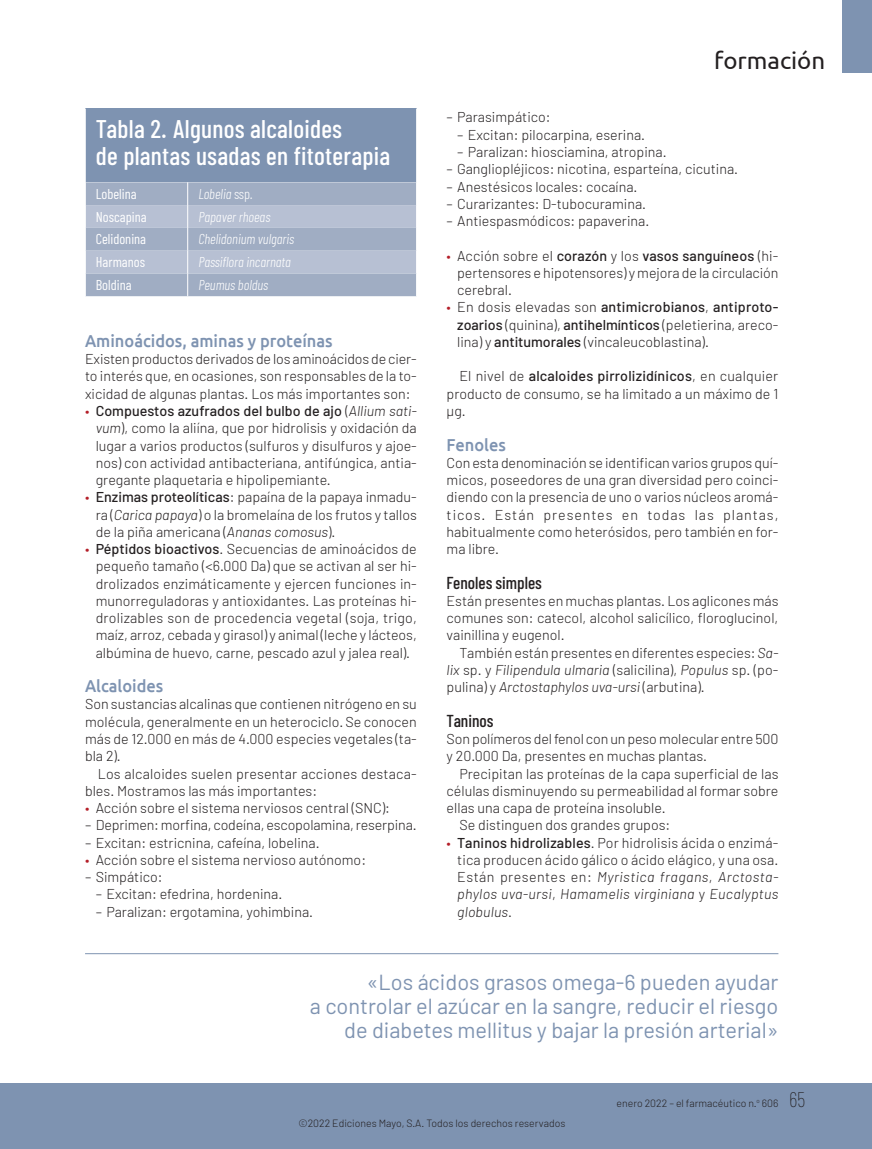
<style>
.page{position:relative;width:872px;height:1149px;background:#fff}
.page>*{position:absolute;margin:0;border:0;box-sizing:border-box;transform-origin:0 0}
.TAULA_titol{font:500 25.5px/27px "Barlow Condensed";letter-spacing:.01em;color:#fff}
.t1{font:24px "Ubuntu";color:#231f20}
.FRASE_DESTACADA_peu{font:21.75px/24px "Barlow";color:#7e93b1;text-align:right}
.LADILLO{font:500 17.25px "Ubuntu";color:#7e93b1;scale:.95 1}
.LADILLO_2{font:500 17.25px "Barlow Condensed";color:#231f20}
.TEXT_GENERAL_sense_e{font:300 14.25px/17.2px "Barlow";color:#231f20;text-align:justify}
.TEXT_GENERAL{font:300 14.25px/17.2px "Barlow";color:#231f20;text-align:justify}
.TAULA_text{font:italic 300 14.25px "Barlow Condensed";color:#fff}
.TAULA_text-2{font:14.25px "Barlow Condensed";color:#fff}
.t2{font:300 10.5px "Barlow";color:#231f20}
.s1{font-style:normal}
.s2{color:#b41e28}
.s3{font-weight:500}
.s4{font-style:italic}
.s5{font-family:"Barlow Condensed";font-weight:100;font-size:21px}
</style>
<div class="page">
<div style="left:842px;top:0;width:30px;height:72px;background:#7e93b1"></div>
<div style="left:0;top:1082px;width:872px;height:66px;background:#7e93b1"></div>
<div style="left:85px;top:108px;width:331px;height:74px;background:#7e93b1"></div>
<hr style="left:85px;top:108px;width:1px;height:74px;background:#fff">
<svg style="left:85px;top:182px;width:332px;height:114px;background:#aab5ca"></svg>
<hr style="left:85px;top:952px;width:693px;height:1px;background:#7e93b1">
<p class="TAULA_titol" style="left:96px;top:115px;width:296px">Tabla 2. Algunos alcaloides<br>de plantas usadas en fitoterapia</p>
<p class="TAULA_text-2" style="left:96px;top:185px;width:42px">Lobelina</p>
<p class="TAULA_text" style="left:198px;top:185px;width:56px">Lobelia <span class="s1">ssp</span>.</p>
<p class="TAULA_text-2" style="left:96px;top:207px;width:52px">Noscapina</p>
<p class="TAULA_text" style="left:198px;top:207px;width:74px">Papaver rhoeas</p>
<p class="TAULA_text-2" style="left:96px;top:230px;width:52px">Celidonina</p>
<p class="TAULA_text" style="left:198px;top:230px;width:97px">Chelidonium vulgaris</p>
<p class="TAULA_text-2" style="left:96px;top:253px;width:51px">Harmanos</p>
<p class="TAULA_text" style="left:198px;top:253px;width:94px">Passiflora incarnata</p>
<p class="TAULA_text-2" style="left:96px;top:276px;width:37px">Boldina</p>
<p class="TAULA_text" style="left:198px;top:276px;width:71px">Peumus boldus</p>
<p class="LADILLO" style="left:85px;top:330px;width:262px">Aminoácidos, aminas y proteínas</p>
<p class="TEXT_GENERAL_sense_e" style="left:85px;top:350px;width:333px">Existen productos derivados de los aminoácidos de cier&shy;to interés que, en ocasiones, son responsables de la to&shy;xicidad de algunas plantas. Los más importantes son:</p>
<p class="TEXT_GENERAL_sense_e" style="left:96px;top:402px;width:323px;text-indent:-11px"><span class="s2">•</span> <span class="s3">Compuestos azufrados del bulbo de ajo</span> (<span class="s4">Allium sati&shy;vum</span>), como la aliína, que por hidrolisis y oxidación da lugar a varios productos (sulfuros y disulfuros y ajoe&shy;nos) con actividad antibacteriana, antifúngica, antia&shy;gregante plaquetaria e hipolipemiante.</p>
<p class="TEXT_GENERAL_sense_e" style="left:96px;top:488px;width:323px;text-indent:-11px"><span class="s2">•</span> <span class="s3">Enzimas proteolíticas</span>: papaína de la papaya inmadu&shy;ra (<span class="s4">Carica papaya</span>) o la bromelaína de los frutos y tallos de la piña americana (<span class="s4">Ananas comosus</span>).</p>
<p class="TEXT_GENERAL_sense_e" style="left:96px;top:540px;width:323px;text-indent:-11px"><span class="s2">•</span> <span class="s3">Péptidos bioactivos</span>. Secuencias de aminoácidos de pequeño tamaño (&lt;6.000 Da) que se activan al ser hi&shy;drolizados enzimáticamente y ejercen funciones in&shy;munorreguladoras y antioxidantes. Las proteínas hi&shy;drolizables son de procedencia vegetal (soja, trigo, maíz, arroz, cebada y girasol) y animal (leche y lácteos, albúmina de huevo, carne, pescado azul y jalea real).</p>
<p class="LADILLO" style="left:85px;top:675px;width:84px">Alcaloides</p>
<p class="TEXT_GENERAL_sense_e" style="left:85px;top:695px;width:333px">Son sustancias alcalinas que contienen nitrógeno en su molécula, generalmente en un heterociclo. Se conocen más de 12.000 en más de 4.000 especies vegetales (ta&shy;bla 2).</p>
<p class="TEXT_GENERAL" style="left:85px;top:764px;width:333px;text-indent:13px">Los alcaloides suelen presentar acciones destaca&shy;bles. Mostramos las más importantes:</p>
<p class="TEXT_GENERAL_sense_e" style="left:85px;top:798px;width:306px"><span class="s2">•</span> Acción sobre el sistema nerviosos central (SNC):</p>
<p class="TEXT_GENERAL_sense_e" style="left:85px;top:816px;width:333px">– Deprimen: morfina, codeína, escopolamina, reserpina.</p>
<p class="TEXT_GENERAL_sense_e" style="left:85px;top:833px;width:236px">– Excitan: estricnina, cafeína, lobelina.</p>
<p class="TEXT_GENERAL_sense_e" style="left:85px;top:850px;width:282px"><span class="s2">•</span> Acción sobre el sistema nervioso autónomo:</p>
<p class="TEXT_GENERAL_sense_e" style="left:85px;top:867px;width:79px">– Simpático:</p>
<p class="TEXT_GENERAL_sense_e" style="left:96px;top:885px;width:188px">– Excitan: efedrina, hordenina.</p>
<p class="TEXT_GENERAL_sense_e" style="left:96px;top:902px;width:219px">– Paralizan: ergotamina, yohimbina.</p>
<h2 class="t1" style="left:714px;top:46px;width:113px">formación</h2>
<p class="TEXT_GENERAL_sense_e" style="left:446px;top:108px;width:105px">– Parasimpático:</p>
<p class="TEXT_GENERAL_sense_e" style="left:457px;top:126px;width:189px">– Excitan: pilocarpina, eserina.</p>
<p class="TEXT_GENERAL_sense_e" style="left:457px;top:143px;width:211px">– Paralizan: hiosciamina, atropina.</p>
<p class="TEXT_GENERAL_sense_e" style="left:446px;top:160px;width:293px">– Gangliopléjicos: nicotina, esparteína, cicutina.</p>
<p class="TEXT_GENERAL_sense_e" style="left:446px;top:177px;width:192px">– Anestésicos locales: cocaína.</p>
<p class="TEXT_GENERAL_sense_e" style="left:446px;top:195px;width:201px">– Curarizantes: D-tubocuramina.</p>
<p class="TEXT_GENERAL_sense_e" style="left:446px;top:212px;width:204px">– Antiespasmódicos: papaverina.</p>
<p class="TEXT_GENERAL_sense_e" style="left:457px;top:246px;width:323px;text-indent:-11px"><span class="s2">•</span> Acción sobre el <span class="s3">corazón</span> y los <span class="s3">vasos sanguíneos</span> (hi&shy;pertensores e hipotensores) y mejora de la circulación cerebral.</p>
<p class="TEXT_GENERAL_sense_e" style="left:457px;top:298px;width:323px;text-indent:-11px"><span class="s2">•</span> En dosis elevadas son <span class="s3">antimicrobianos</span>, <span class="s3">antiproto&shy;zoarios</span> (quinina), <span class="s3">antihelmínticos</span> (peletierina, areco&shy;lina) y <span class="s3">antitumorales</span> (vincaleucoblastina).</p>
<p class="TEXT_GENERAL" style="left:446px;top:367px;width:333px;text-indent:13px">El nivel de <span class="s3">alcaloides pirrolizidínicos</span>, en cualquier producto de consumo, se ha limitado a un máximo de 1 µg.</p>
<p class="LADILLO" style="left:446px;top:433px;width:64px">Fenoles</p>
<p class="TEXT_GENERAL_sense_e" style="left:446px;top:453px;width:333px">Con esta denominación se identifican varios grupos quí&shy;micos, poseedores de una gran diversidad pero coinci&shy;diendo con la presencia de uno o varios núcleos aromá&shy;ticos. Están presentes en todas las plantas, habitualmente como heterósidos, pero también en for&shy;ma libre.</p>
<p class="LADILLO_2" style="left:446px;top:571px;width:97px">Fenoles simples</p>
<p class="TEXT_GENERAL_sense_e" style="left:446px;top:591px;width:333px">Están presentes en muchas plantas. Los aglicones más comunes son: catecol, alcohol salicílico, floroglucinol, vainillina y eugenol.</p>
<p class="TEXT_GENERAL" style="left:446px;top:643px;width:333px;text-indent:13px">También están presentes en diferentes especies: <span class="s4">Sa&shy;lix</span> sp. y <span class="s4">Filipendula ulmaria</span> (salicilina), <span class="s4">Populus</span> sp. (po&shy;pulina) y <span class="s4">Arctostaphylos uva-ursi</span> (arbutina).</p>
<p class="LADILLO_2" style="left:446px;top:709px;width:48px">Taninos</p>
<p class="TEXT_GENERAL_sense_e" style="left:446px;top:729px;width:333px">Son polímeros del fenol con un peso molecular entre 500 y 20.000 Da, presentes en muchas plantas.</p>
<p class="TEXT_GENERAL" style="left:446px;top:764px;width:333px;text-indent:13px">Precipitan las proteínas de la capa superficial de las células disminuyendo su permeabilidad al formar sobre ellas una capa de proteína insoluble.</p>
<p class="TEXT_GENERAL" style="left:459px;top:816px;width:212px">Se distinguen dos grandes grupos:</p>
<p class="TEXT_GENERAL_sense_e" style="left:457px;top:833px;width:323px;text-indent:-11px"><span class="s2">•</span> <span class="s3">Taninos hidrolizables</span>. Por hidrolisis ácida o enzimá&shy;tica producen ácido gálico o ácido elágico, y una osa.<br>Están presentes en: <span class="s4">Myristica fragans</span>, <span class="s4">Arctosta&shy;phylos uva-ursi</span>, <span class="s4">Hamamelis virginiana</span> y <span class="s4">Eucalyptus globulus</span>.</p>
<p class="FRASE_DESTACADA_peu" style="left:310px;top:968px;width:470px">«Los ácidos grasos omega-6 pueden ayudar<br>a controlar el azúcar en la sangre, reducir el riesgo de diabetes mellitus y bajar la presión arterial»</p>
<p class="t2" style="left:298px;top:1115px;width:268px">©2022 Ediciones Mayo, S.A. Todos los derechos reservados</p>
<p class="t2" style="left:616px;top:1096px;width:190px">enero 2022 – el farmacéutico n.<sup>o</sup> 606 <span class="s5">65</span></p>
</div>
